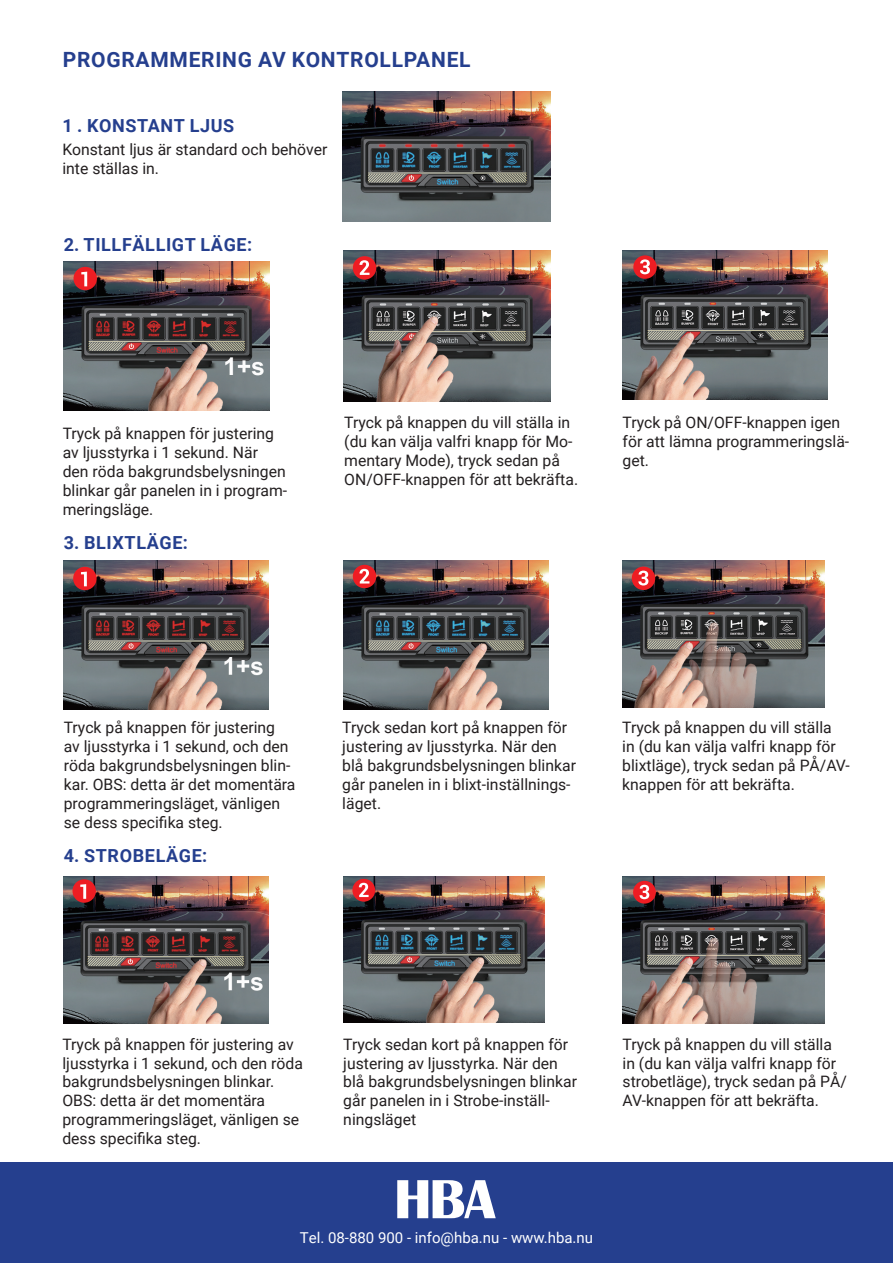
<style>
.page{position:relative;width:893px;height:1263px;background:#fff}
.page>*{position:absolute;margin:0;border:0;box-sizing:border-box;transform-origin:0 0}
.t1{font:700 21px "Roboto";letter-spacing:.035em;color:#253f8e}
.t2{font:700 18px "Roboto";letter-spacing:.035em;color:#253f8e}
.t3{font:15.75px/18.9px "Roboto";color:#231f20}
.t4{font:15px "Roboto";color:#fff}
</style>
<div class="page">
<div style="left:0;top:1162px;width:893px;height:101px;background:#253f8e"></div>
<svg style="left:397px;top:1180px;width:99px;height:38px"></svg>
<img style="left:343px;top:91px;width:207px;height:131px">
<img style="left:64px;top:261px;width:205px;height:149px">
<img style="left:622px;top:250px;width:205px;height:150px">
<div style="left:633px;top:255px;width:24px;height:24px;background:#ee1d23;border-radius:50%"></div>
<svg style="left:640px;top:259px;width:10px;height:15px"></svg>
<div style="left:74px;top:267px;width:23px;height:23px;background:#ee1d23;border-radius:50%"></div>
<svg style="left:81px;top:272px;width:6px;height:14px"></svg>
<img style="left:63px;top:561px;width:206px;height:148px">
<img style="left:343px;top:561px;width:206px;height:148px">
<div style="left:353px;top:565px;width:23px;height:23px;background:#ee1d23;border-radius:50%"></div>
<svg style="left:359px;top:569px;width:10px;height:14px"></svg>
<img style="left:622px;top:561px;width:202px;height:146px">
<div style="left:632px;top:567px;width:23px;height:23px;background:#ee1d23;border-radius:50%"></div>
<svg style="left:638px;top:571px;width:10px;height:14px"></svg>
<div style="left:73px;top:567px;width:24px;height:23px;background:#ee1d23;border-radius:50%"></div>
<svg style="left:81px;top:572px;width:6px;height:14px"></svg>
<img style="left:622px;top:876px;width:202px;height:147px">
<img style="left:343px;top:876px;width:202px;height:147px">
<img style="left:63px;top:876px;width:205px;height:147px">
<div style="left:352px;top:879px;width:23px;height:23px;background:#ee1d23;border-radius:50%"></div>
<svg style="left:359px;top:883px;width:10px;height:14px"></svg>
<div style="left:633px;top:881px;width:23px;height:23px;background:#ee1d23;border-radius:50%"></div>
<svg style="left:639px;top:885px;width:10px;height:14px"></svg>
<div style="left:72px;top:879px;width:24px;height:24px;background:#ee1d23;border-radius:50%"></div>
<svg style="left:80px;top:884px;width:6px;height:15px"></svg>
<img style="left:343px;top:251px;width:207px;height:150px">
<div style="left:353px;top:256px;width:23px;height:24px;background:#ee1d23;border-radius:50%"></div>
<svg style="left:359px;top:260px;width:10px;height:15px"></svg>
<h1 class="t1" style="left:63px;top:45px;width:409px">PROGRAMMERING AV KONTROLLPANEL</h1>
<p class="t2" style="left:62px;top:113px;width:173px">1 . KONSTANT LJUS</p>
<p class="t3" style="left:62px;top:139px;width:267px">Konstant ljus är standard och behöver inte ställas in.</p>
<p class="t2" style="left:64px;top:232px;width:190px">2. TILLFÄLLIGT LÄGE:</p>
<p class="t3" style="left:63px;top:423px;width:226px">Tryck på knappen för justering av ljusstyrka i 1 sekund. När den röda bakgrundsbelysningen blinkar går panelen in i program&shy;meringsläge.</p>
<p class="t3" style="left:344px;top:413px;width:235px">Tryck på knappen du vill ställa in (du kan välja valfri knapp för Mo&shy;mentary Mode), tryck sedan på<br>ON/OFF-knappen för att bekräfta.</p>
<p class="t3" style="left:622px;top:413px;width:228px">Tryck på ON/OFF-knappen igen för att lämna programmeringslä&shy;get.</p>
<p class="t2" style="left:64px;top:530px;width:126px">3. BLIXTLÄGE:</p>
<p class="t3" style="left:64px;top:717px;width:233px">Tryck på knappen för justering<br>av ljusstyrka i 1 sekund, och den röda bakgrundsbelysningen blin&shy;kar. OBS: detta är det momentära programmeringsläget, vänligen se dess specifika steg.</p>
<p class="t3" style="left:342px;top:717px;width:235px">Tryck sedan kort på knappen för justering av ljusstyrka. När den blå bakgrundsbelysningen blinkar går panelen in i blixt-inställnings&shy;läget.</p>
<p class="t3" style="left:622px;top:717px;width:229px">Tryck på knappen du vill ställa<br>in (du kan välja valfri knapp för blixtläge), tryck sedan på PÅ/AV&shy;knappen för att bekräfta.</p>
<p class="t2" style="left:64px;top:843px;width:145px">4. STROBELÄGE:</p>
<p class="t3" style="left:62px;top:1034px;width:242px">Tryck på knappen för justering av ljusstyrka i 1 sekund, och den röda bakgrundsbelysningen blinkar.<br>OBS: detta är det momentära programmeringsläget, vänligen se dess specifika steg.</p>
<p class="t3" style="left:343px;top:1034px;width:235px">Tryck sedan kort på knappen för justering av ljusstyrka. När den blå bakgrundsbelysningen blinkar går panelen in i Strobe-inställ&shy;ningsläget</p>
<p class="t3" style="left:622px;top:1034px;width:226px">Tryck på knappen du vill ställa in (du kan välja valfri knapp för strobetläge), tryck sedan på PÅ/<br>AV-knappen för att bekräfta.</p>
<p class="t4" style="left:300px;top:1227px;width:295px">Tel. 08-880 900 - info@hba.nu - www.hba.nu</p>
</div>
